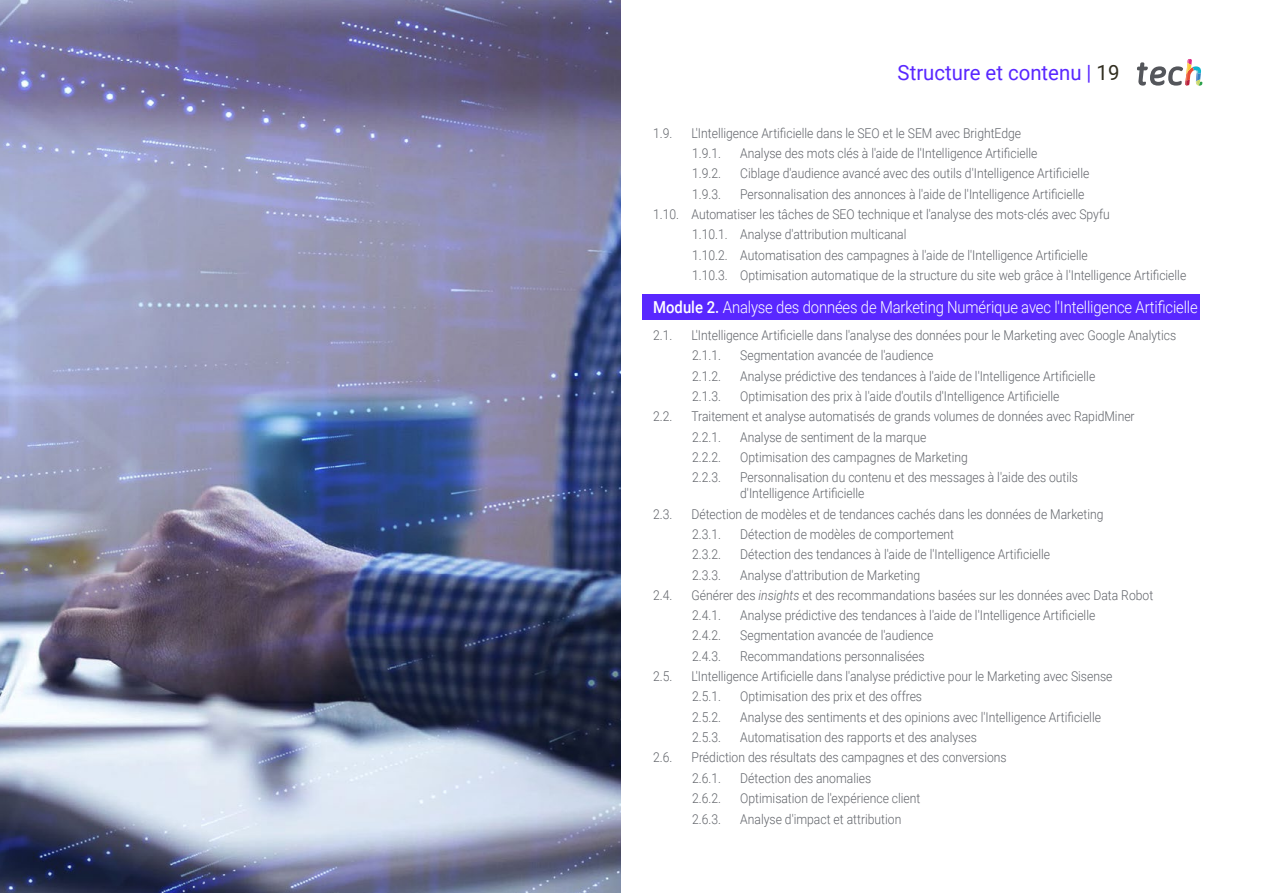
<style>
.page{position:relative;width:1263px;height:893px;background:#fff}
.page>*{position:absolute;margin:0;border:0;box-sizing:border-box;transform-origin:0 0}
.t1{font:21px "Roboto";color:#5927ff}
.t2{font:300 16.5px "Roboto";letter-spacing:-.01em;color:#fff;scale:.9 1}
.t3{font:300 13.5px/20.2px "Roboto";color:#61646a;scale:.9 1}
.s1{color:#312e20}
.s2{font-weight:500}
.s3{font-style:italic}
</style>
<div class="page">
<img style="left:0;top:0;width:621px;height:893px">
<div style="left:642px;top:295px;width:557px;height:25px;background:#5927ff"></div>
<svg style="left:1137px;top:59px;width:65px;height:27px"></svg>
<h1 class="t1" style="left:898px;top:57px;width:223px">Structure et contenu | <span class="s1">19</span></h1>
<p class="t3" style="left:653px;top:122px;width:23px">1.9.</p>
<p class="t3" style="left:691px;top:122px;width:368px">L'Intelligence Artificielle dans le SEO et le SEM avec BrightEdge<br>1.9.1.</p>
<p class="t3" style="left:740px;top:143px;width:332px">Analyse des mots clés à l'aide de l'Intelligence Artificielle</p>
<p class="t3" style="left:692px;top:163px;width:34px">1.9.2.</p>
<p class="t3" style="left:740px;top:163px;width:389px">Ciblage d'audience avancé avec des outils d'Intelligence Artificielle</p>
<p class="t3" style="left:692px;top:183px;width:34px">1.9.3.</p>
<p class="t3" style="left:740px;top:183px;width:384px">Personnalisation des annonces à l'aide de l'Intelligence Artificielle</p>
<p class="t3" style="left:653px;top:203px;width:509px">1.10. Automatiser les tâches de SEO technique et l'analyse des mots-clés avec Spyfu</p>
<p class="t3" style="left:692px;top:224px;width:240px">1.10.1. Analyse d'attribution multicanal</p>
<p class="t3" style="left:692px;top:244px;width:441px">1.10.2. Automatisation des campagnes à l'aide de l'Intelligence Artificielle</p>
<p class="t3" style="left:692px;top:265px;width:550px">1.10.3. Optimisation automatique de la structure du site web grâce à l'Intelligence Artificielle</p>
<p class="t2" style="left:653px;top:296px;width:607px"><span class="s2">Module 2.</span> Analyse des données de Marketing Numérique avec l'Intelligence Artificielle</p>
<p class="t3" style="left:653px;top:325px;width:23px">2.1.</p>
<p class="t3" style="left:691px;top:325px;width:540px">L'Intelligence Artificielle dans l'analyse des données pour le Marketing avec Google Analytics<br>2.1.1.</p>
<p class="t3" style="left:740px;top:345px;width:216px">Segmentation avancée de l'audience</p>
<p class="t3" style="left:692px;top:365px;width:34px">2.1.2.</p>
<p class="t3" style="left:740px;top:365px;width:396px">Analyse prédictive des tendances à l'aide de l'Intelligence Artificielle</p>
<p class="t3" style="left:692px;top:386px;width:34px">2.1.3.</p>
<p class="t3" style="left:740px;top:386px;width:356px">Optimisation des prix à l'aide d'outils d'Intelligence Artificielle</p>
<p class="t3" style="left:653px;top:406px;width:23px">2.2.</p>
<p class="t3" style="left:691px;top:406px;width:494px">Traitement et analyse automatisés de grands volumes de données avec RapidMiner<br>2.2.1.</p>
<p class="t3" style="left:740px;top:426px;width:208px">Analyse de sentiment de la marque</p>
<p class="t3" style="left:692px;top:446px;width:34px">2.2.2.</p>
<p class="t3" style="left:740px;top:446px;width:255px">Optimisation des campagnes de Marketing</p>
<p class="t3" style="left:692px;top:467px;width:34px">2.2.3.</p>
<p class="t3" style="left:740px;top:469px;width:377px;line-height:16px">Personnalisation du contenu et des messages à l'aide des outils d'Intelligence Artificielle</p>
<p class="t3" style="left:653px;top:503px;width:23px">2.3.</p>
<p class="t3" style="left:691px;top:503px;width:459px">Détection de modèles et de tendances cachés dans les données de Marketing<br>2.3.1.</p>
<p class="t3" style="left:740px;top:523px;width:239px">Détection de modèles de comportement</p>
<p class="t3" style="left:692px;top:544px;width:34px">2.3.2.</p>
<p class="t3" style="left:740px;top:544px;width:346px">Détection des tendances à l'aide de l'Intelligence Artificielle</p>
<p class="t3" style="left:692px;top:564px;width:34px">2.3.3.</p>
<p class="t3" style="left:740px;top:564px;width:201px">Analyse d'attribution de Marketing</p>
<p class="t3" style="left:653px;top:584px;width:23px">2.4.</p>
<p class="t3" style="left:691px;top:584px;width:514px">Générer des <span class="s3">insights</span> et des recommandations basées sur les données avec Data Robot<br>2.4.1.</p>
<p class="t3" style="left:740px;top:605px;width:396px">Analyse prédictive des tendances à l'aide de l'Intelligence Artificielle</p>
<p class="t3" style="left:692px;top:625px;width:34px">2.4.2.</p>
<p class="t3" style="left:740px;top:625px;width:216px">Segmentation avancée de l'audience</p>
<p class="t3" style="left:692px;top:645px;width:34px">2.4.3.</p>
<p class="t3" style="left:740px;top:645px;width:206px">Recommandations personnalisées</p>
<p class="t3" style="left:653px;top:666px;width:23px">2.5.</p>
<p class="t3" style="left:691px;top:666px;width:469px">L'Intelligence Artificielle dans l'analyse prédictive pour le Marketing avec Sisense<br>2.5.1.</p>
<p class="t3" style="left:740px;top:686px;width:204px">Optimisation des prix et des offres</p>
<p class="t3" style="left:692px;top:706px;width:34px">2.5.2.</p>
<p class="t3" style="left:740px;top:706px;width:402px">Analyse des sentiments et des opinions avec l'Intelligence Artificielle</p>
<p class="t3" style="left:692px;top:726px;width:34px">2.5.3.</p>
<p class="t3" style="left:740px;top:726px;width:264px">Automatisation des rapports et des analyses</p>
<p class="t3" style="left:653px;top:747px;width:23px">2.6.</p>
<p class="t3" style="left:691px;top:747px;width:352px">Prédiction des résultats des campagnes et des conversions<br>2.6.1.</p>
<p class="t3" style="left:740px;top:767px;width:147px">Détection des anomalies</p>
<p class="t3" style="left:692px;top:787px;width:34px">2.6.2.</p>
<p class="t3" style="left:740px;top:787px;width:202px">Optimisation de l'expérience client</p>
<p class="t3" style="left:692px;top:808px;width:34px">2.6.3.</p>
<p class="t3" style="left:740px;top:808px;width:180px">Analyse d'impact et attribution</p>
</div>
